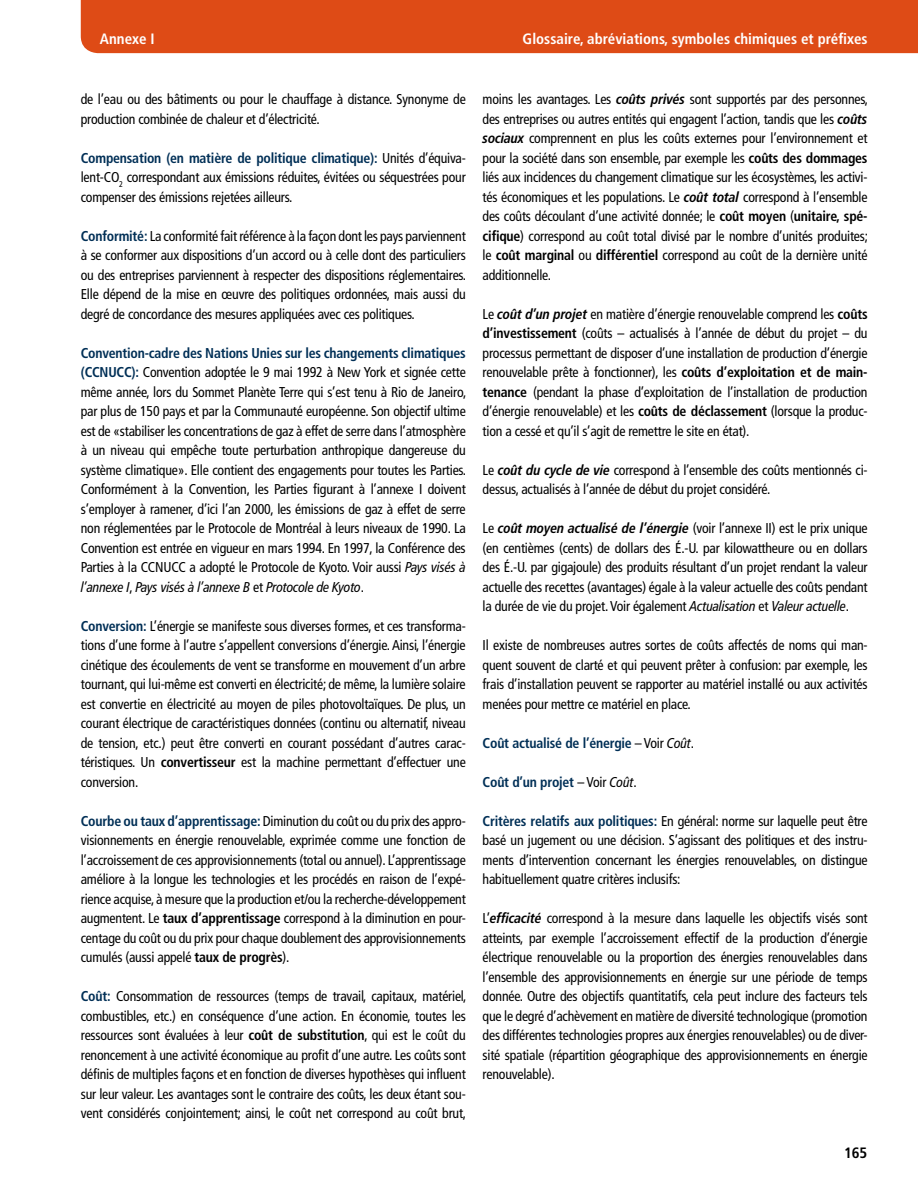
<style>
.page{position:relative;width:918px;height:1188px;background:#fff}
.page>*{position:absolute;margin:0;border:0;box-sizing:border-box;transform-origin:0 0}
.t1{font:700 condensed 15px "Frutiger LT Pro";color:#fff}
.t2{font:700 condensed 15px "Frutiger LT Pro";color:#000}
.t3{font:condensed 14.25px/19.5px "Frutiger LT Pro";letter-spacing:-.015em;color:#000;text-align:justify}
.t4{font:700 condensed 14.25px "Frutiger LT Pro";letter-spacing:-.015em;color:#002f56}
.s1{font-weight:700;color:#002f56}
.s2{font-style:italic}
.s3{font-weight:700}
.s4{font-weight:700;font-style:italic}
.s5{font-weight:400;color:#000}
.s6{font-weight:400;font-style:italic;color:#000}
</style>
<div class="page">
<div style="left:81px;top:0;width:837px;height:53px;background:#de4b16"></div>
<p class="t1" style="left:100px;top:30px;width:56px">Annexe I</p>
<p class="t1" style="left:523px;top:30px;width:346px">Glossaire, abréviations, symboles chimiques et préfixes</p>
<p class="t3" style="left:81px;top:90px;width:387px">de l’eau ou des bâtiments ou pour le chauffage à distance. Synonyme de production combinée de chaleur et d’électricité.</p>
<p class="t3" style="left:81px;top:148px;width:387px"><span class="s1">Compensation (en matière de politique climatique):</span> Unités d’équiva&shy;lent-CO<sub>2</sub> correspondant aux émissions réduites, évitées ou séquestrées pour compenser des émissions rejetées ailleurs.</p>
<p class="t3" style="left:81px;top:226px;width:387px"><span class="s1">Conformité:</span> La conformité fait référence à la façon dont les pays parviennent à se conformer aux dispositions d’un accord ou à celle dont des particuliers ou des entreprises parviennent à respecter des dispositions réglementaires.<br>Elle dépend de la mise en œuvre des politiques ordonnées, mais aussi du degré de concordance des mesures appliquées avec ces politiques.</p>
<p class="t3" style="left:81px;top:343px;width:387px"><span class="s1">Convention-cadre des Nations Unies sur les changements climatiques (CCNUCC):</span> Convention adoptée le 9 mai 1992 à New York et signée cette même année, lors du Sommet Planète Terre qui s’est tenu à Rio de Janeiro, par plus de 150 pays et par la Communauté européenne. Son objectif ultime est de «stabiliser les concentrations de gaz à effet de serre dans l’atmosphère à un niveau qui empêche toute perturbation anthropique dangereuse du système climatique». Elle contient des engagements pour toutes les Parties.<br>Conformément à la Convention, les Parties figurant à l’annexe I doivent s’employer à ramener, d’ici l’an 2000, les émissions de gaz à effet de serre non réglementées par le Protocole de Montréal à leurs niveaux de 1990. La Convention est entrée en vigueur en mars 1994. En 1997, la Conférence des Parties à la CCNUCC a adopté le Protocole de Kyoto. Voir aussi <span class="s2">Pays visés à l’annexe I</span>, <span class="s2">Pays visés à l’annexe B</span> et <span class="s2">Protocole de Kyoto</span>.</p>
<p class="t3" style="left:81px;top:616px;width:387px"><span class="s1">Conversion:</span> L’énergie se manifeste sous diverses formes, et ces transforma&shy;tions d’une forme à l’autre s’appellent conversions d’énergie. Ainsi, l’énergie cinétique des écoulements de vent se transforme en mouvement d’un arbre tournant, qui lui-même est converti en électricité; de même, la lumière solaire est convertie en électricité au moyen de piles photovoltaïques. De plus, un courant électrique de caractéristiques données (continu ou alternatif, niveau de tension, etc.) peut être converti en courant possédant d’autres carac&shy;téristiques. Un <span class="s3">convertisseur</span> est la machine permettant d’effectuer une conversion.</p>
<p class="t3" style="left:81px;top:811px;width:387px"><span class="s1">Courbe ou taux d’apprentissage:</span> Diminution du coût ou du prix des appro&shy;visionnements en énergie renouvelable, exprimée comme une fonction de l’accroissement de ces approvisionnements (total ou annuel). L’apprentissage améliore à la longue les technologies et les procédés en raison de l’expé&shy;rience acquise, à mesure que la production et/ou la recherche-développement augmentent. Le <span class="s3">taux d’apprentissage</span> correspond à la diminution en pour&shy;centage du coût ou du prix pour chaque doublement des approvisionnements cumulés (aussi appelé <span class="s3">taux de progrès</span>).</p>
<p class="t3" style="left:81px;top:987px;width:387px"><span class="s1">Coût:</span> Consommation de ressources (temps de travail, capitaux, matériel, combustibles, etc.) en conséquence d’une action. En économie, toutes les ressources sont évaluées à leur <span class="s3">coût de substitution</span>, qui est le coût du renoncement à une activité économique au profit d’une autre. Les coûts sont définis de multiples façons et en fonction de diverses hypothèses qui influent sur leur valeur. Les avantages sont le contraire des coûts, les deux étant sou&shy;vent considérés conjointement; ainsi, le coût net correspond au coût brut,</p>
<p class="t3" style="left:483px;top:90px;width:387px">moins les avantages. Les <span class="s4">coûts privés</span> sont supportés par des personnes, des entreprises ou autres entités qui engagent l’action, tandis que les <span class="s4">coûts sociaux</span> comprennent en plus les coûts externes pour l’environnement et pour la société dans son ensemble, par exemple les <span class="s3">coûts des dommages </span>liés aux incidences du changement climatique sur les écosystèmes, les activi&shy;tés économiques et les populations. Le <span class="s4">coût total</span> correspond à l’ensemble des coûts découlant d’une activité donnée; le <span class="s3">coût moyen</span> (<span class="s3">unitaire, spé&shy;cifique</span>) correspond au coût total divisé par le nombre d’unités produites; le <span class="s3">coût marginal</span> ou <span class="s3">différentiel</span> correspond au coût de la dernière unité additionnelle.</p>
<p class="t3" style="left:483px;top:304px;width:387px">Le <span class="s4">coût d’un projet</span> en matière d’énergie renouvelable comprend les <span class="s3">coûts d’investissement</span> (coûts – actualisés à l’année de début du projet – du processus permettant de disposer d’une installation de production d’énergie renouvelable prête à fonctionner), les <span class="s3">coûts d’exploitation et de main&shy;tenance</span> (pendant la phase d’exploitation de l’installation de production d’énergie renouvelable) et les <span class="s3">coûts de déclassement</span> (lorsque la produc&shy;tion a cessé et qu’il s’agit de remettre le site en état).</p>
<p class="t3" style="left:483px;top:460px;width:387px">Le <span class="s4">coût du cycle de vie</span> correspond à l’ensemble des coûts mentionnés ci&shy;dessus, actualisés à l’année de début du projet considéré.</p>
<p class="t3" style="left:483px;top:519px;width:387px">Le <span class="s4">coût moyen actualisé de l’énergie</span> (voir l’annexe II) est le prix unique (en centièmes (cents) de dollars des É.-U. par kilowattheure ou en dollars des É.-U. par gigajoule) des produits résultant d’un projet rendant la valeur actuelle des recettes (avantages) égale à la valeur actuelle des coûts pendant la durée de vie du projet. Voir également <span class="s2">Actualisation</span> et <span class="s2">Valeur actuelle</span>.</p>
<p class="t3" style="left:483px;top:636px;width:387px">Il existe de nombreuses autres sortes de coûts affectés de noms qui man&shy;quent souvent de clarté et qui peuvent prêter à confusion: par exemple, les frais d’installation peuvent se rapporter au matériel installé ou aux activités menées pour mettre ce matériel en place.</p>
<p class="t4" style="left:483px;top:734px;width:213px">Coût actualisé de l’énergie <span class="s5">– Voir</span> <span class="s6">Coût</span><span class="s5">.</span></p>
<p class="t4" style="left:483px;top:773px;width:156px">Coût d’un projet <span class="s5">– Voir</span> <span class="s6">Coût</span><span class="s5">.</span></p>
<p class="t3" style="left:483px;top:811px;width:387px"><span class="s1">Critères relatifs aux politiques:</span> En général: norme sur laquelle peut être basé un jugement ou une décision. S’agissant des politiques et des instru&shy;ments d’intervention concernant les énergies renouvelables, on distingue habituellement quatre critères inclusifs:</p>
<p class="t3" style="left:483px;top:909px;width:387px">L’<span class="s4">efficacité</span> correspond à la mesure dans laquelle les objectifs visés sont atteints, par exemple l’accroissement effectif de la production d’énergie électrique renouvelable ou la proportion des énergies renouvelables dans l’ensemble des approvisionnements en énergie sur une période de temps donnée. Outre des objectifs quantitatifs, cela peut inclure des facteurs tels que le degré d’achèvement en matière de diversité technologique (promotion des différentes technologies propres aux énergies renouvelables) ou de diver&shy;sité spatiale (répartition géographique des approvisionnements en énergie renouvelable).</p>
<p class="t2" style="left:844px;top:1144px;width:25px">165</p>
</div>
